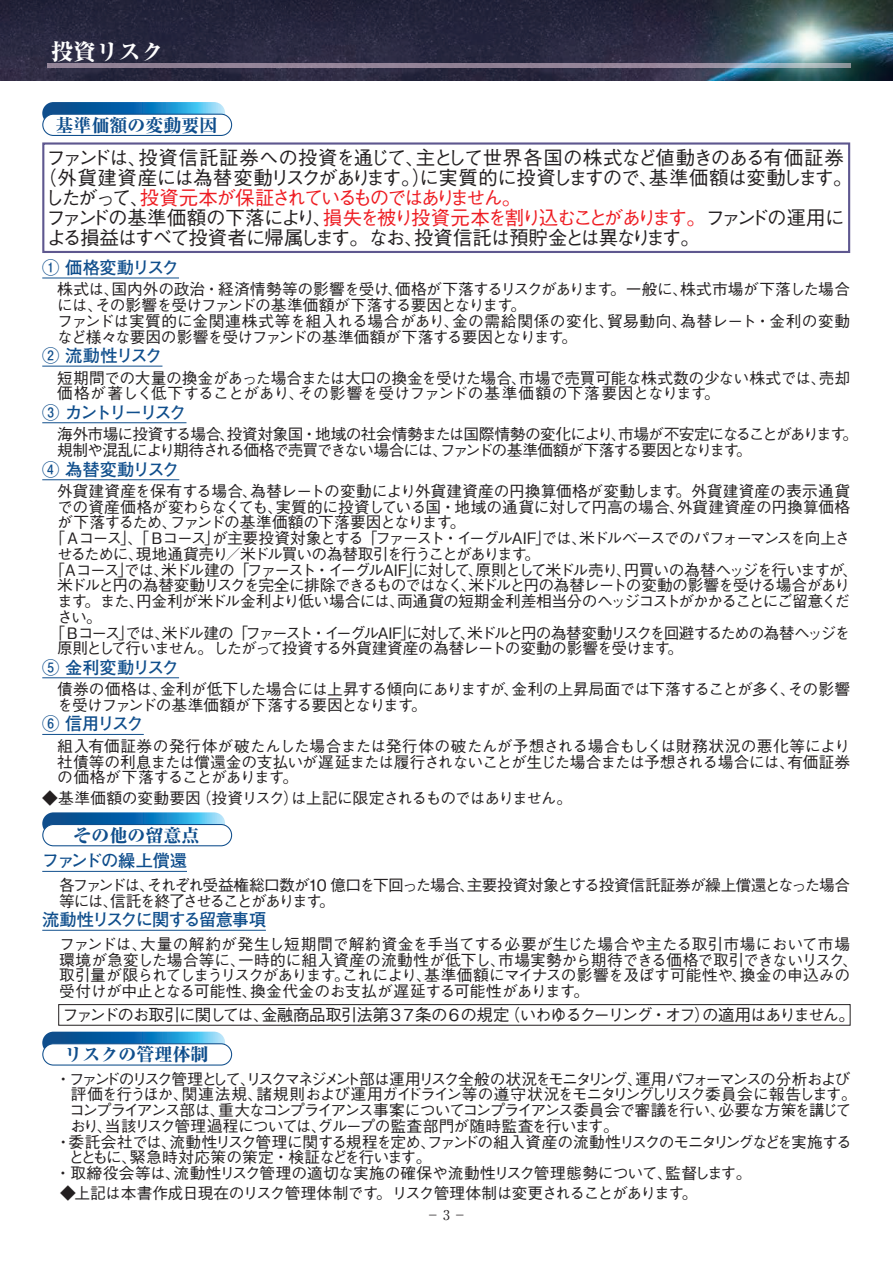
<style>
.page{position:relative;width:893px;height:1263px;background:#fff}
.page>*{position:absolute;margin:0;border:0;box-sizing:border-box;transform-origin:0 0}
.t1{font:800 22.5px "Ryumin Pro";color:#fff}
.t2{font:500 19.5px "Gothic BBB Pro";letter-spacing:-.04em;color:#231f20}
.t3{font:500 19.5px "Gothic BBB Pro";letter-spacing:-.1em;color:#231f20}
.t4{font:500 19.5px "Gothic BBB Pro";letter-spacing:-.03em;color:#231f20}
.t5{font:500 19.5px "Gothic BBB Pro";letter-spacing:-.07em;color:#231f20}
.t6{font:500 19.5px "Gothic BBB Pro";letter-spacing:-.125em;color:#ee1d23}
.t7{font:800 18px "Ryumin Pro";color:#0f4e8c}
.t8{font:700 17.25px "Futo Go B101 Pro";letter-spacing:-.06em;color:#0f4e8c}
.t9{font:700 17.25px "Futo Go B101 Pro";letter-spacing:-.065em;color:#0f4e8c}
.t10{font:700 17.25px "Futo Go B101 Pro";letter-spacing:-.095em;color:#0f4e8c}
.t11{font:700 17.25px "Futo Go B101 Pro";letter-spacing:-.145em;color:#0f4e8c}
.t12{font:700 17.25px "Futo Go B101 Pro";letter-spacing:-.045em;color:#0f4e8c}
.t13{font:700 17.25px "Futo Go B101 Pro";letter-spacing:-.05em;color:#0f4e8c}
.t14{font:500 16.5px "Gothic BBB Pro";letter-spacing:-.085em;color:#231f20}
.t15{font:500 15.75px/15.8px "Gothic BBB Pro";letter-spacing:-.05em;color:#231f20}
.t16{font:500 15.75px/15.8px "Gothic BBB Pro";letter-spacing:-.015em;color:#231f20}
.t17{font:500 15.75px/15.8px "Gothic BBB Pro";letter-spacing:-.01em;color:#231f20}
.t18{font:500 15.75px "Gothic BBB Pro";letter-spacing:-.075em;color:#231f20}
.t19{font:500 15.75px/15.8px "Gothic BBB Pro";letter-spacing:-.09em;color:#231f20}
.t20{font:500 15.75px "Gothic BBB Pro";letter-spacing:-.005em;color:#231f20}
.t21{font:500 15.75px "Gothic BBB Pro";letter-spacing:-.07em;color:#231f20}
.t22{font:500 15.75px/15.8px "Gothic BBB Pro";letter-spacing:-.02em;color:#231f20}
.t23{font:500 15.75px "Gothic BBB Pro";letter-spacing:-.095em;color:#231f20}
.t24{font:500 15.75px "Gothic BBB Pro";letter-spacing:-.12em;color:#231f20}
.t25{font:500 15.75px "Gothic BBB Pro";letter-spacing:-.1em;color:#231f20}
.t26{font:500 15.75px "Gothic BBB Pro";letter-spacing:-.135em;color:#231f20}
.t27{font:500 15.75px "Gothic BBB Pro";letter-spacing:-.085em;color:#231f20}
.t28{font:13.5px "Ryumin Pro";color:#231f20}
.s1{color:#231f20}
.s2{color:#ee1d23}
</style>
<div class="page">
<img style="left:0;top:0;width:893px;height:81px">
<svg style="left:47px;top:64px;width:803px;height:4px;background:#958a9d"></svg>
<svg style="left:42px;top:1032px;width:183px;height:22px;background:#1f7cb9"></svg>
<div style="left:43px;top:1044px;width:189px;height:21px;background:#fff;border-radius:11px"></div>
<div style="left:42px;top:1043px;width:190px;height:22px;border:1px solid #0f4e8c;border-radius:11px"></div>
<hr style="left:42px;top:278px;width:137px;height:1px;background:#0f4e8c">
<hr style="left:42px;top:366px;width:120px;height:1px;background:#0f4e8c">
<hr style="left:42px;top:422px;width:144px;height:1px;background:#0f4e8c">
<hr style="left:42px;top:479px;width:137px;height:1px;background:#0f4e8c">
<hr style="left:42px;top:677px;width:137px;height:1px;background:#0f4e8c">
<hr style="left:42px;top:734px;width:102px;height:1px;background:#0f4e8c">
<div style="left:42px;top:142px;width:808px;height:111px;border:2px solid #5e578f"></div>
<svg style="left:42px;top:102px;width:183px;height:22px;background:#207cb8"></svg>
<div style="left:43px;top:114px;width:189px;height:21px;background:#fff;border-radius:11px"></div>
<div style="left:42px;top:114px;width:190px;height:22px;border:1px solid #0f4e8c;border-radius:11px"></div>
<hr style="left:42px;top:871px;width:145px;height:1px;background:#0f4e8c">
<hr style="left:42px;top:930px;width:224px;height:1px;background:#0f4e8c">
<svg style="left:42px;top:812px;width:183px;height:23px;background:#2680bb"></svg>
<div style="left:43px;top:824px;width:189px;height:22px;background:#fff;border-radius:11px"></div>
<div style="left:42px;top:824px;width:190px;height:22px;border:1px solid #0f4e8c;border-radius:11px"></div>
<div style="left:58px;top:1004px;width:792px;height:21px;border:1px solid #231f20"></div>
<h1 class="t1" style="left:51px;top:33px;width:114px">投資リスク</h1>
<p class="t7" style="left:55px;top:111px;width:163px">基準価額の変動要因</p>
<p class="t4" style="left:46px;top:142px;width:799px">ファンドは、投資信託証券への投資を通じて、主として世界各国の株式など値動きのある有価証券</p>
<p class="t2" style="left:38px;top:162px;width:817px">（外貨建資産には為替変動リスクがあります。）に実質的に投資しますので、基準価額は変動します。</p>
<p class="t6" style="left:45px;top:182px;width:478px"><span class="s1">したがって、</span>投資元本が保証されているものではありません。</p>
<p class="t3" style="left:46px;top:202px;width:800px">ファンドの基準価額の下落により、<span class="s2">損失を被り投資元本を割り込むことがあります。</span>ファンドの運用に</p>
<p class="t5" style="left:47px;top:222px;width:654px">よる損益はすべて投資者に帰属します。なお、投資信託は預貯金とは異なります。</p>
<p class="t8" style="left:42px;top:253px;width:138px">① 価格変動リスク</p>
<p class="t16" style="left:57px;top:280px;width:794px">株式は、国内外の政治・経済情勢等の影響を受け、価格が下落するリスクがあります。一般に、株式市場が下落した場合には、その影響を受けファンドの基準価額が下落する要因となります。<br>ファンドは実質的に金関連株式等を組入れる場合があり、金の需給関係の変化、貿易動向、為替レート・金利の変動など様々な要因の影響を受けファンドの基準価額が下落する要因となります。</p>
<p class="t10" style="left:42px;top:342px;width:122px">② 流動性リスク</p>
<p class="t22" style="left:57px;top:368px;width:794px">短期間での大量の換金があった場合または大口の換金を受けた場合、市場で売買可能な株式数の少ない株式では、売却価格が著しく低下することがあり、その影響を受けファンドの基準価額の下落要因となります。</p>
<p class="t11" style="left:42px;top:398px;width:146px">③ カントリーリスク</p>
<p class="t15" style="left:57px;top:424px;width:802px">海外市場に投資する場合、投資対象国・地域の社会情勢または国際情勢の変化により、市場が不安定になることがあります。規制や混乱により期待される価格で売買できない場合には、ファンドの基準価額が下落する要因となります。</p>
<p class="t12" style="left:42px;top:455px;width:139px">④ 為替変動リスク</p>
<p class="t20" style="left:57px;top:478px;width:794px">外貨建資産を保有する場合、為替レートの変動により外貨建資産の円換算価格が変動します。外貨建資産の表示通貨</p>
<p class="t16" style="left:57px;top:497px;width:794px">での資産価格が変わらなくても、実質的に投資している国・地域の通貨に対して円高の場合、外貨建資産の円換算価格</p>
<p class="t15" style="left:57px;top:513px;width:410px">が下落するため、ファンドの基準価額の下落要因となります。</p>
<p class="t25" style="left:49px;top:525px;width:802px">「Ａコース」、「Ｂコース」が主要投資対象とする｢ファースト・イーグルAIF｣では、米ドルベースでのパフォーマンスを向上さ</p>
<p class="t19" style="left:57px;top:544px;width:484px">せるために、現地通貨売り／米ドル買いの為替取引を行うことがあります。</p>
<p class="t23" style="left:57px;top:557px;width:802px">｢Ａコース｣では、米ドル建の｢ファースト・イーグルAIF｣に対して、原則として米ドル売り、円買いの為替ヘッジを行いますが、</p>
<p class="t21" style="left:57px;top:573px;width:794px">米ドルと円の為替変動リスクを完全に排除できるものではなく、米ドルと円の為替レートの変動の影響を受ける場合があり</p>
<p class="t15" style="left:57px;top:591px;width:794px">ます。また、円金利が米ドル金利より低い場合には、両通貨の短期金利差相当分のヘッジコストがかかることにご留意くだ</p>
<p class="t15" style="left:57px;top:607px;width:46px">さい。</p>
<p class="t24" style="left:49px;top:620px;width:802px">「Ｂコース」では、米ドル建の｢ファースト・イーグルAIF｣に対して、米ドルと円の為替変動リスクを回避するための為替ヘッジを</p>
<p class="t21" style="left:57px;top:636px;width:627px">原則として行いません。したがって投資する外貨建資産の為替レートの変動の影響を受けます。</p>
<p class="t13" style="left:42px;top:653px;width:138px">⑤ 金利変動リスク</p>
<p class="t15" style="left:57px;top:679px;width:794px">債券の価格は、金利が低下した場合には上昇する傾向にありますが、金利の上昇局面では下落することが多く、その影響を受けファンドの基準価額が下落する要因となります。</p>
<p class="t10" style="left:42px;top:710px;width:103px">⑥ 信用リスク</p>
<p class="t15" style="left:57px;top:736px;width:794px;text-align:justify">組入有価証券の発行体が破たんした場合または発行体の破たんが予想される場合もしくは財務状況の悪化等により社債等の利息または償還金の支払いが遅延または履行されないことが生じた場合または予想される場合には、有価証券の価格が下落することがあります。</p>
<p class="t15" style="left:42px;top:789px;width:531px">◆基準価額の変動要因（投資リスク）は上記に限定されるものではありません。</p>
<p class="t7" style="left:73px;top:821px;width:127px">その他の留意点</p>
<p class="t8" style="left:42px;top:847px;width:146px">ファンドの繰上償還</p>
<p class="t19" style="left:59px;top:875px;width:792px">各ファンドは、それぞれ受益権総口数が10 億口を下回った場合、主要投資対象とする投資信託証券が繰上償還となった場合等には、信託を終了させることがあります。</p>
<p class="t9" style="left:42px;top:906px;width:225px">流動性リスクに関する留意事項</p>
<p class="t17" style="left:59px;top:934px;width:800px">ファンドは、大量の解約が発生し短期間で解約資金を手当てする必要が生じた場合や主たる取引市場において市場環境が急変した場合等に、一時的に組入資産の流動性が低下し、市場実勢から期待できる価格で取引できないリスク、取引量が限られてしまうリスクがあります。これにより、基準価額にマイナスの影響を及ぼす可能性や、換金の申込みの受付けが中止となる可能性、換金代金のお支払が遅延する可能性があります。</p>
<p class="t14" style="left:62px;top:1002px;width:794px">ファンドのお取引に関しては、金融商品取引法第３７条の６の規定（いわゆるクーリング・オフ）の適用はありません。</p>
<p class="t7" style="left:64px;top:1040px;width:145px">リスクの管理体制</p>
<p class="t26" style="left:56px;top:1066px;width:796px">・ファンドのリスク管理として、リスクマネジメント部は運用リスク全般の状況をモニタリング、運用パフォーマンスの分析および</p>
<p class="t18" style="left:71px;top:1082px;width:788px">評価を行うほか、関連法規、諸規則および運用ガイドライン等の遵守状況をモニタリングしリスク委員会に報告します。</p>
<p class="t27" style="left:69px;top:1097px;width:784px">コンプライアンス部は、重大なコンプライアンス事案についてコンプライアンス委員会で審議を行い、必要な方策を講じて</p>
<p class="t15" style="left:70px;top:1116px;width:550px">おり、当該リスク管理過程については、グループの監査部門が随時監査を行います。</p>
<p class="t18" style="left:56px;top:1129px;width:798px">・委託会社では、流動性リスク管理に関する規程を定め、ファンドの組入資産の流動性リスクのモニタリングなどを実施する</p>
<p class="t15" style="left:69px;top:1148px;width:365px">とともに、緊急時対応策の策定・検証などを行います。</p>
<p class="t20" style="left:55px;top:1160px;width:698px">・取締役会等は、流動性リスク管理の適切な実施の確保や流動性リスク管理態勢について、監督します。</p>
<p class="t15" style="left:60px;top:1184px;width:639px">◆上記は本書作成日現在のリスク管理体制です。リスク管理体制は変更されることがあります。</p>
<p class="t28" style="left:426px;top:1204px;width:42px">－3－</p>
</div>
